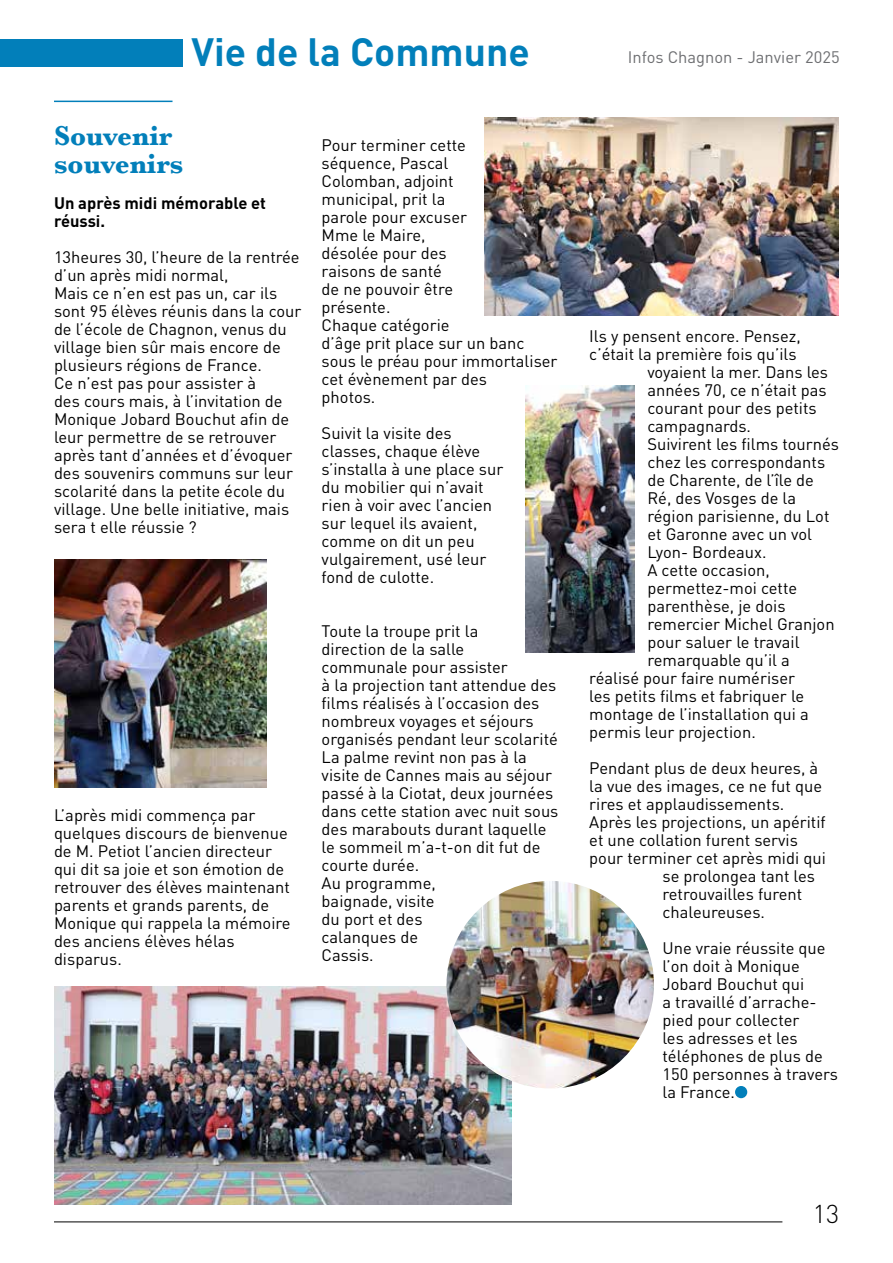
<style>
.page{position:relative;width:893px;height:1263px;background:#fff}
.page>*{position:absolute;margin:0;border:0;box-sizing:border-box;transform-origin:0 0}
.t1{font:700 39px "DIN";color:#027fba}
.t2{font:700 28.5px/28.5px "Baskerville";color:#027fba}
.t3{font:300 25.5px "DIN";color:#000}
.t4{font:16.5px/18px "DIN";color:#000}
.t5{font:700 16.5px/18px "DIN";color:#000}
.t6{font:16.5px "DIN";color:#6d6e71}
</style>
<div class="page">
<hr style="left:54px;top:1221px;width:728px;height:1px;background:#000">
<div style="left:0;top:39px;width:183px;height:28px;background:#027fba"></div>
<hr style="left:54px;top:101px;width:118px;height:1px;background:#027fba">
<div style="left:735px;top:1086px;width:12px;height:12px;background:#027fba;border-radius:50%"></div>
<img style="left:54px;top:560px;width:213px;height:227px">
<img style="left:54px;top:986px;width:457px;height:218px">
<img style="left:485px;top:118px;width:354px;height:198px">
<img style="left:526px;top:386px;width:109px;height:267px">
<img style="left:446px;top:881px;width:208px;height:207px;border-radius:104px">
<h1 class="t1" style="left:191px;top:27px;width:340px">Vie de la Commune</h1>
<h2 class="t2" style="left:54px;top:121px;width:131px">Souvenir souvenirs</h2>
<p class="t5" style="left:54px;top:193px;width:214px">Un après midi mémorable et réussi.</p>
<p class="t4" style="left:54px;top:248px;width:249px">13heures 30, l’heure de la rentrée d’un après midi normal,<br>Mais ce n’en est pas un, car ils sont 95 élèves réunis dans la cour de l’école de Chagnon, venus du village bien sûr mais encore de plusieurs régions de France.<br>Ce n’est pas pour assister à<br>des cours mais, à l’invitation de<br>Monique Jobard Bouchut afin de leur permettre de se retrouver après tant d’années et d’évoquer des souvenirs communs sur leur scolarité dans la petite école du village. Une belle initiative, mais sera t elle réussie ?</p>
<p class="t4" style="left:54px;top:806px;width:238px">L’après midi commença par quelques discours de bienvenue de M. Petiot l’ancien directeur qui dit sa joie et son émotion de retrouver des élèves maintenant parents et grands parents, de<br>Monique qui rappela la mémoire des anciens élèves hélas disparus.</p>
<p class="t4" style="left:322px;top:135px;width:237px">Pour terminer cette<br>séquence, Pascal<br>Colomban, adjoint<br>municipal, prit la<br>parole pour excuser<br>Mme le Maire,<br>désolée pour des<br>raisons de santé<br>de ne pouvoir être<br>présente.<br>Chaque catégorie<br>d’âge prit place sur un banc sous le préau pour immortaliser cet évènement par des<br>photos.</p>
<p class="t4" style="left:322px;top:423px;width:183px">Suivit la visite des classes, chaque élève s’installa à une place sur du mobilier qui n’avait rien à voir avec l’ancien sur lequel ils avaient, comme on dit un peu vulgairement, usé leur fond de culotte.</p>
<p class="t4" style="left:322px;top:621px;width:238px">Toute la troupe prit la<br>direction de la salle<br>communale pour assister<br>à la projection tant attendue des films réalisés à l’occasion des nombreux voyages et séjours organisés pendant leur scolarité<br>La palme revint non pas à la visite de Cannes mais au séjour passé à la Ciotat, deux journées dans cette station avec nuit sous des marabouts durant laquelle le sommeil m’a-t-on dit fut de courte durée.<br>Au programme,<br>baignade, visite<br>du port et des<br>calanques de<br>Cassis.</p>
<p class="t6" style="left:628px;top:47px;width:213px">Infos Chagnon - Janvier 2025</p>
<p class="t4" style="left:589px;top:327px;width:213px">Ils y pensent encore. Pensez,</p>
<p class="t4" style="left:589px;top:345px;width:209px">c’était la première fois qu’ils</p>
<p class="t4" style="left:647px;top:363px;width:182px">voyaient la mer. Dans les</p>
<p class="t4" style="left:647px;top:381px;width:181px">années 70, ce n’était pas</p>
<p class="t4" style="left:647px;top:399px;width:171px">courant pour des petits</p>
<p class="t4" style="left:647px;top:417px;width:105px">campagnards.</p>
<p class="t4" style="left:647px;top:435px;width:193px">Suivirent les films tournés</p>
<p class="t4" style="left:647px;top:453px;width:179px">chez les correspondants</p>
<p class="t4" style="left:647px;top:471px;width:168px">de Charente, de l’île de</p>
<p class="t4" style="left:647px;top:489px;width:150px">Ré, des Vosges de la</p>
<p class="t4" style="left:647px;top:507px;width:184px">région parisienne, du Lot</p>
<p class="t4" style="left:647px;top:525px;width:166px">et Garonne avec un vol</p>
<p class="t4" style="left:647px;top:543px;width:121px">Lyon- Bordeaux.</p>
<p class="t4" style="left:647px;top:561px;width:124px">A cette occasion,</p>
<p class="t4" style="left:647px;top:579px;width:151px">permettez-moi cette</p>
<p class="t4" style="left:647px;top:597px;width:140px">parenthèse, je dois</p>
<p class="t4" style="left:647px;top:615px;width:189px">remercier Michel Granjon</p>
<p class="t4" style="left:647px;top:633px;width:154px">pour saluer le travail</p>
<p class="t4" style="left:647px;top:651px;width:144px">remarquable qu’il a</p>
<p class="t4" style="left:589px;top:669px;width:207px">réalisé pour faire numériser</p>
<p class="t4" style="left:589px;top:687px;width:216px">les petits films et fabriquer le</p>
<p class="t4" style="left:589px;top:705px;width:221px">montage de l’installation qui a</p>
<p class="t4" style="left:589px;top:723px;width:168px">permis leur projection.</p>
<p class="t4" style="left:589px;top:759px;width:230px">Pendant plus de deux heures, à</p>
<p class="t4" style="left:589px;top:777px;width:234px">la vue des images, ce ne fut que</p>
<p class="t4" style="left:589px;top:795px;width:197px">rires et applaudissements.</p>
<p class="t4" style="left:589px;top:813px;width:238px">Après les projections, un apéritif</p>
<p class="t4" style="left:589px;top:831px;width:210px">et une collation furent servis</p>
<p class="t4" style="left:589px;top:849px;width:238px">pour terminer cet après midi qui</p>
<p class="t4" style="left:662px;top:867px;width:154px">se prolongea tant les</p>
<p class="t4" style="left:662px;top:885px;width:141px">retrouvailles furent</p>
<p class="t4" style="left:662px;top:903px;width:104px">chaleureuses.</p>
<p class="t4" style="left:662px;top:939px;width:177px">Une vraie réussite que l’on doit à Monique<br>Jobard Bouchut qui<br>a travaillé d’arrache&shy;pied pour collecter<br>les adresses et les téléphones de plus de<br>150 personnes à travers la France.</p>
<h3 class="t3" style="left:813px;top:1198px;width:28px">13</h3>
</div>
